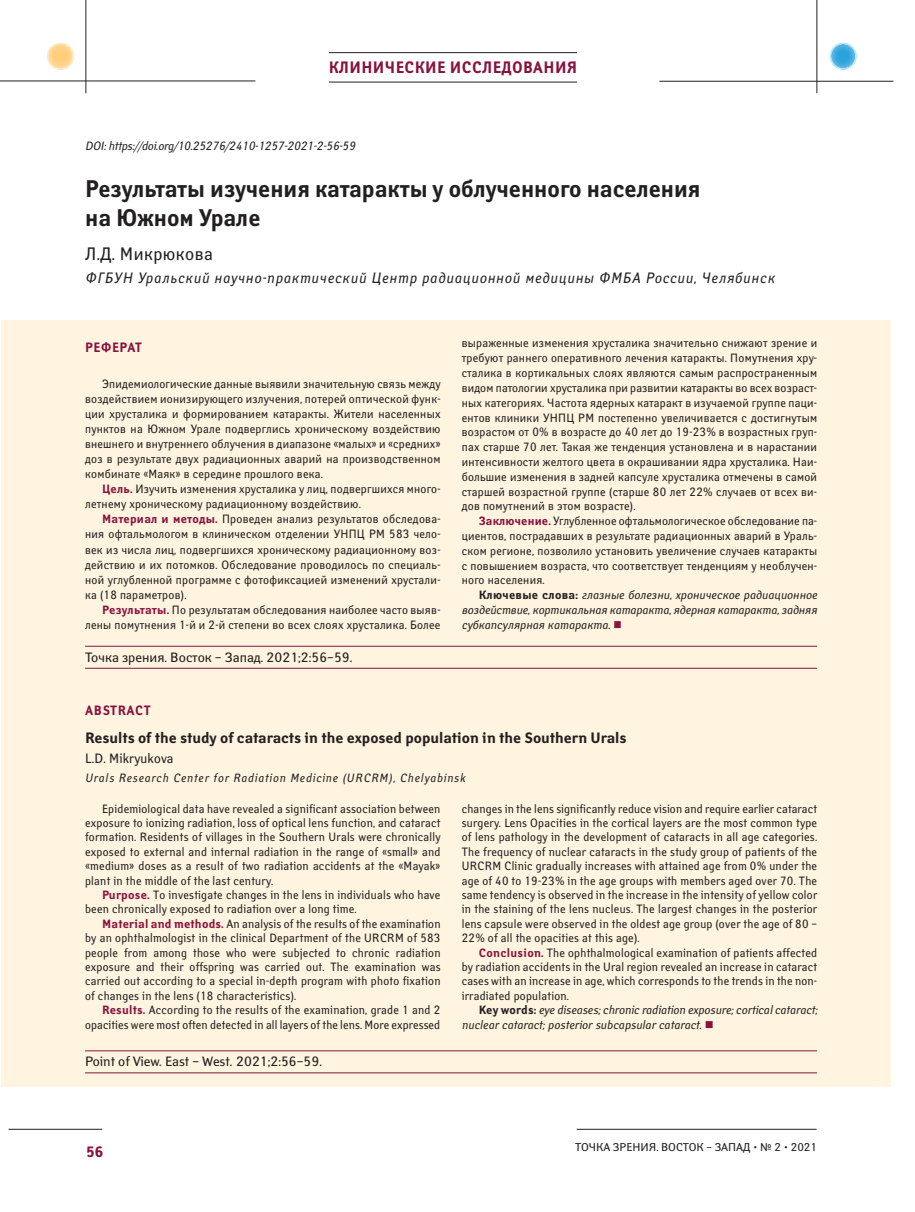
<style>
.page{position:relative;width:915px;height:1212px;background:#fff}
.page>*{position:absolute;margin:0;border:0;box-sizing:border-box;transform-origin:0 0}
.t1{font:700 24px/28.8px "Yanus C";color:#231f20;scale:.9 1}
.t2{font:18px "Yanus C";letter-spacing:.025em;color:#231f20;scale:.95 1}
.t3{font:700 16.5px "Yanus C";letter-spacing:.025em;color:#88133d;scale:.9 1}
.t4{font:italic 15px "Yanus C";letter-spacing:.08em;color:#231f20;scale:.9 1}
.t5{font:700 15px "Yanus C";color:#231f20;scale:.95 1}
.t6{font:700 15px "Yanus C";color:#88133d}
.t7{font:13.5px "Yanus C";color:#231f20}
.t8{font:700 13.5px "Yanus C";letter-spacing:.05em;color:#88133d;scale:.9 1}
.t9{font:13.5px "Yanus C";color:#231f20;scale:.95 1}
.t10{font:12px/14.4px "Yanus C";letter-spacing:.025em;color:#231f20;text-align:justify;scale:.93 1}
.t11{font:italic 12px/14.9px "Yanus C";letter-spacing:.02em;color:#231f20;text-align:justify;scale:.93 1}
.t12{font:italic 12px "Yanus C";letter-spacing:.1em;color:#231f20;scale:.9 1}
.t13{font:italic 12px "Yanus C";color:#231f20;scale:.93 1}
.t14{font:11.25px "Yanus C";color:#231f20}
.s1{font-weight:700;color:#88133d}
.s2{font-weight:700;font-style:normal}
.s3{color:#88133d}
</style>
<div class="page">
<div style="left:2px;top:320px;width:888px;height:767px;background:#fef4e0"></div>
<hr style="left:85px;top:646px;width:731px;height:1px;background:#88133d">
<hr style="left:85px;top:668px;width:731px;height:1px;background:#88133d">
<hr style="left:85px;top:1050px;width:731px;height:1px;background:#88133d">
<hr style="left:85px;top:1072px;width:731px;height:1px;background:#88133d">
<hr style="left:576px;top:1129px;width:240px;height:1px;background:#231f20">
<hr style="left:9px;top:1129px;width:93px;height:1px;background:#231f20">
<hr style="left:86px;top:0;width:1px;height:93px;background:#231f20">
<hr style="left:0;top:81px;width:255px;height:1px;background:#231f20">
<hr style="left:329px;top:52px;width:248px;height:1px;background:#231f20">
<hr style="left:329px;top:82px;width:248px;height:1px;background:#231f20">
<hr style="left:816px;top:0;width:1px;height:93px;background:#231f20">
<hr style="left:659px;top:81px;width:234px;height:1px;background:#231f20">
<div style="left:46px;top:42px;width:30px;height:30px;background:#fff;opacity:.75"></div>
<div style="left:829px;top:42px;width:29px;height:30px;background:#fff;opacity:.75"></div>
<h3 class="t3" style="left:329px;top:58px;width:277px">КЛИНИЧЕСКИЕ ИССЛЕДОВАНИЯ</h3>
<p class="t13" style="left:85px;top:138px;width:292px">DOI: https://doi.org/10.25276/2410-1257-2021-2-56-59</p>
<h1 class="t1" style="left:85px;top:175px;width:685px">Результаты изучения катаракты у облученного населения на Южном Урале</h1>
<h2 class="t2" style="left:85px;top:243px;width:136px">Л.Д. Микрюкова</h2>
<p class="t4" style="left:85px;top:268px;width:767px">ФГБУН Уральский научно-практический Центр радиационной медицины ФМБА России, Челябинск</p>
<p class="t8" style="left:85px;top:340px;width:65px">РЕФЕРАТ</p>
<p class="t10" style="left:85px;top:376px;width:383px;line-height:15px;text-indent:17px">Эпидемиологические данные выявили значительную связь между воздействием ионизирующего излучения, потерей оптической функ&shy;ции хрусталика и формированием катаракты. Жители населенных пунктов на Южном Урале подверглись хроническому воздействию внешнего и внутреннего облучения в диапазоне «малых» и «средних» доз в результате двух радиационных аварий на производственном комбинате «Маяк» в середине прошлого века.</p>
<p class="t10" style="left:85px;top:482px;width:383px;line-height:15px;text-indent:17px"><span class="s1">Цель.</span> Изучить изменения хрусталика у лиц, подвергшихся много&shy;летнему хроническому радиационному воздействию.</p>
<p class="t10" style="left:85px;top:512px;width:383px;line-height:15px;text-indent:17px"><span class="s1">Материал и методы.</span> Проведен анализ результатов обследова&shy;ния офтальмологом в клиническом отделении УНПЦ РМ 583 чело&shy;век из числа лиц, подвергшихся хроническому радиационному воз&shy;действию и их потомков. Обследование проводилось по специаль&shy;ной углубленной программе с фотофиксацией изменений хрустали&shy;ка (18 параметров).</p>
<p class="t10" style="left:85px;top:602px;width:383px;line-height:15px;text-align:right"><span class="s1">Результаты.</span> По результатам обследования наиболее часто выяв&shy;лены помутнения 1-й и 2-й степени во всех слоях хрусталика. Более</p>
<p class="t7" style="left:85px;top:648px;width:268px">Точка зрения. Восток – Запад. 2021;2:56–59.</p>
<p class="t10" style="left:461px;top:336px;width:383px;line-height:14.9px">выраженные изменения хрусталика значительно снижают зрение и требуют раннего оперативного лечения катаракты. Помутнения хру&shy;сталика в кортикальных слоях являются самым распространенным видом патологии хрусталика при развитии катаракты во всех возраст&shy;ных категориях. Частота ядерных катаракт в изучаемой группе паци&shy;ентов клиники УНПЦ РМ постепенно увеличивается с достигнутым возрастом от 0% в возрасте до 40 лет до 19-23% в возрастных груп&shy;пах старше 70 лет. Такая же тенденция установлена и в нарастании интенсивности желтого цвета в окрашивании ядра хрусталика. Наи&shy;большие изменения в задней капсуле хрусталика отмечены в самой старшей возрастной группе (старше 80 лет 22% случаев от всех ви&shy;дов помутнений в этом возрасте).</p>
<p class="t10" style="left:461px;top:513px;width:383px;line-height:14.9px;text-indent:17px"><span class="s1">Заключение.</span> Углубленное офтальмологическое обследование па&shy;циентов, пострадавших в результате радиационных аварий в Ураль&shy;ском регионе, позволило установить увеличение случаев катаракты с повышением возраста, что соответствует тенденциям у необлучен&shy;ного населения.</p>
<p class="t11" style="left:461px;top:587px;width:383px;text-indent:17px"><span class="s2">Ключевые слова:</span> глазные болезни, хроническое радиационное воздействие, кортикальная катаракта, ядерная катаракта, задняя субкапсулярная катаракта. <span class="s3">■</span></p>
<p class="t8" style="left:85px;top:702px;width:74px">ABSTRACT</p>
<p class="t5" style="left:85px;top:729px;width:571px">Results of the study of cataracts in the exposed population in the Southern Urals</p>
<p class="t9" style="left:85px;top:750px;width:94px">L.D. Mikryukova</p>
<p class="t12" style="left:85px;top:770px;width:423px">Urals Research Center for Radiation Medicine (URCRM), Chelyabinsk</p>
<p class="t10" style="left:85px;top:801px;width:383px;text-indent:17px">Epidemiological data have revealed a significant association between exposure to ionizing radiation, loss of optical lens function, and cataract formation. Residents of villages in the Southern Urals were chronically exposed to external and internal radiation in the range of «small» and «medium» doses as a result of two radiation accidents at the «Mayak» plant in the middle of the last century.</p>
<p class="t10" style="left:85px;top:887px;width:383px;text-indent:17px"><span class="s1">Purpose.</span> Тo investigate changes in the lens in individuals who have been chronically exposed to radiation over a long time.</p>
<p class="t10" style="left:85px;top:916px;width:383px;text-indent:17px"><span class="s1">Material and methods.</span> Аn analysis of the results of the examination by an ophthalmologist in the clinical Department of the URCRM of 583 people from among those who were subjected to chronic radiation exposure and their offspring was carried out. The examination was carried out according to a special in-depth program with photo fixation of changes in the lens (18 characteristics).</p>
<p class="t10" style="left:85px;top:1003px;width:383px;text-align:right"><span class="s1">Results.</span> According to the results of the examination, grade 1 and 2 opacities were most often detected in all layers of the lens. More expressed</p>
<p class="t10" style="left:461px;top:801px;width:384px">changes in the lens significantly reduce vision and require earlier cataract surgery. Lens Opacities in the cortical layers are the most common type of lens pathology in the development of cataracts in all age categories.<br>The frequency of nuclear cataracts in the study group of patients of the URCRM Clinic gradually increases with attained age from 0% under the age of 40 to 19-23% in the age groups with members aged over 70. The same tendency is observed in the increase in the intensity of yellow color in the staining of the lens nucleus. The largest changes in the posterior lens capsule were observed in the oldest age group (over the age of 80 – 22% of all the opacities at this age).</p>
<p class="t10" style="left:461px;top:945px;width:383px;text-indent:17px"><span class="s1">Conclusion.</span> The ophthalmological examination of patients affected by radiation accidents in the Ural region revealed an increase in cataract cases with an increase in age, which corresponds to the trends in the non&shy;irradiated population.</p>
<p class="t11" style="left:461px;top:1003px;width:383px;line-height:14.4px;text-indent:17px"><span class="s2">Key words:</span> eye diseases; chronic radiation exposure; cortical cataract; nuclear cataract; posterior subcapsular cataract. <span class="s3">■</span></p>
<p class="t7" style="left:85px;top:1053px;width:238px">Point of View. East – West. 2021;2:56–59.</p>
<p class="t6" style="left:86px;top:1143px;width:20px">56</p>
<p class="t14" style="left:575px;top:1140px;width:243px">ТОЧКА ЗРЕНИЯ. ВОСТОК – ЗАПАД • № 2 • 2021</p>
</div>
